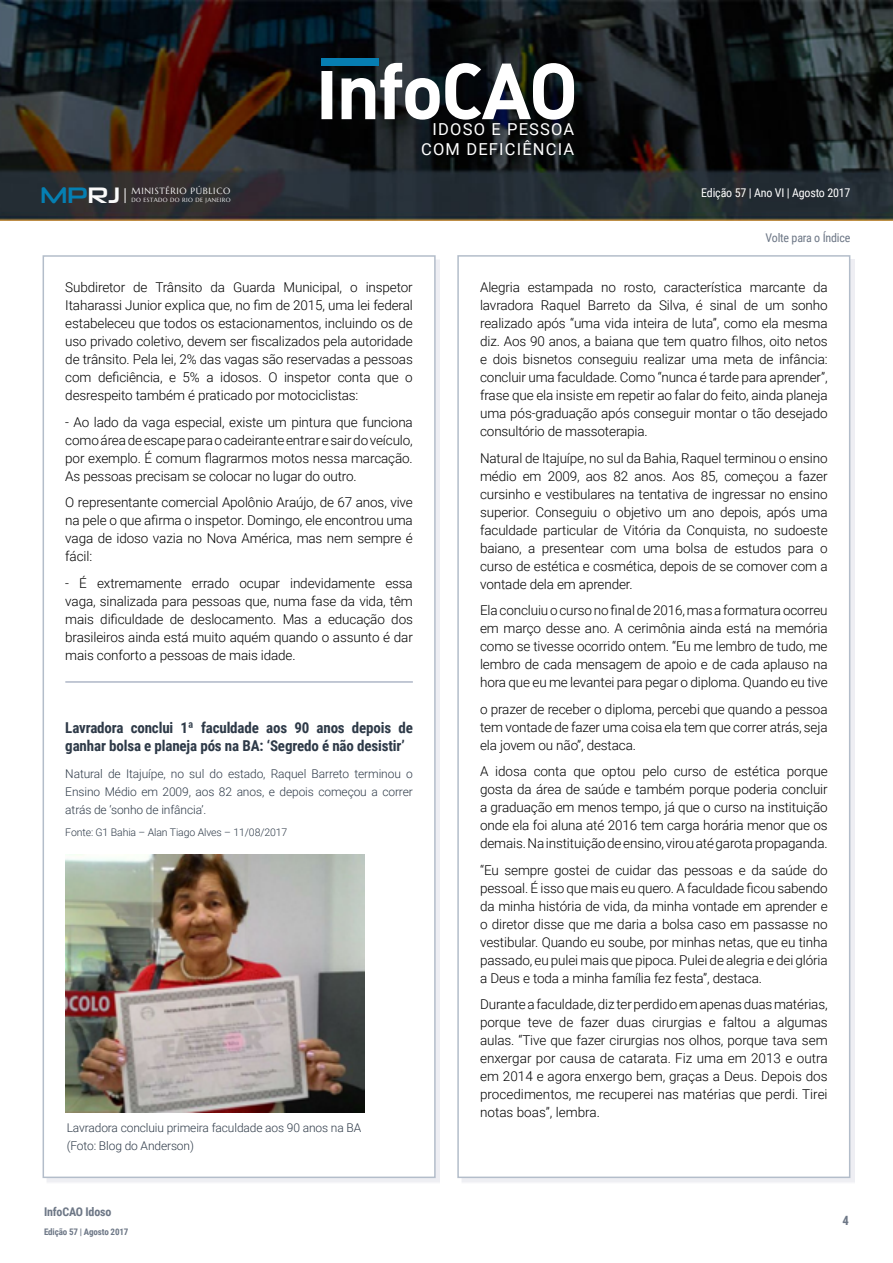
<style>
.page{position:relative;width:893px;height:1263px;background:#fff}
.page>*{position:absolute;margin:0;border:0;box-sizing:border-box;transform-origin:0 0}
.t1{font:22.5px "Neuropolitical Rg";color:#057fb2}
.t2{font:16.5px/19.8px "Roboto";letter-spacing:.07em;color:#fff;text-align:right}
.t3{font:700 15px/18px "Roboto Condensed";letter-spacing:-.01em;color:#2e3a48}
.t4{font:300 13.5px/18px "Roboto";letter-spacing:-.01em;color:#000;text-align:justify}
.t5{font:700 12.75px "Roboto Condensed";color:#6d7786}
.t6{font:300 12px/18px "Roboto";letter-spacing:-.01em;color:#2e3a48;text-align:justify}
.t7{font:12px "Roboto Condensed";letter-spacing:-.015em;color:#fff}
.t8{font:12px "Roboto Condensed";letter-spacing:-.015em;color:#6d7786}
.t9{font:700 12px "Roboto Condensed";letter-spacing:-.015em;color:#6d7786}
.t10{font:300 10.5px "Roboto";letter-spacing:-.01em;color:#2e3a48}
.t11{font:700 9px "Roboto Condensed";letter-spacing:-.015em;color:#6d7786}
.t12{font:9px "Marcellus SC";letter-spacing:.07em;color:#f2f2f2}
.t13{font:6px "Marcellus SC";letter-spacing:.06em;color:#f2f2f2}
.s1{color:#fafafa}
</style>
<div class="page">
<img style="left:0;top:0;width:893px;height:220px">
<div style="left:321px;top:59px;width:58px;height:7px;background:#067eb2"></div>
<svg style="left:125px;top:188px;width:1px;height:15px"></svg>
<svg style="left:321px;top:63px;width:253px;height:57px"></svg>
<hr style="left:65px;top:681px;width:348px;height:2px;background:#afb7c7">
<div style="left:43px;top:255px;width:393px;height:923px;border:2px solid #b3bdca"></div>
<div style="left:457px;top:255px;width:393px;height:923px;border:2px solid #b3bdca"></div>
<img style="left:65px;top:855px;width:299px;height:257px">
<h1 class="t1" style="left:40px;top:181px;width:81px">MP<span class="s1">RJ</span></h1>
<p class="t12" style="left:132px;top:185px;width:100px">MINISTÉRIO PÚBLICO</p>
<p class="t13" style="left:132px;top:196px;width:100px">DO ESTADO DO RIO DE JANEIRO</p>
<p class="t2" style="left:421px;top:119px;width:155px">IDOSO E PESSOA<br>COM DEFICIÊNCIA</p>
<p class="t7" style="left:701px;top:184px;width:151px">Edição 57 | Ano VI | Agosto 2017</p>
<p class="t8" style="left:765px;top:230px;width:86px">Volte para o Índice</p>
<p class="t4" style="left:65px;top:278px;width:349px">Subdiretor de Trânsito da Guarda Municipal, o inspetor Itaharassi Junior explica que, no fim de 2015, uma lei federal estabeleceu que todos os estacionamentos, incluindo os de uso privado coletivo, devem ser fiscalizados pela autoridade de trânsito. Pela lei, 2% das vagas são reservadas a pessoas com deficiência, e 5% a idosos. O inspetor conta que o desrespeito também é praticado por motociclistas:</p>
<p class="t4" style="left:65px;top:413px;width:349px">- Ao lado da vaga especial, existe um pintura que funciona como área de escape para o cadeirante entrar e sair do veículo, por exemplo. É comum flagrarmos motos nessa marcação.<br>As pessoas precisam se colocar no lugar do outro.</p>
<p class="t4" style="left:65px;top:493px;width:349px">O representante comercial Apolônio Araújo, de 67 anos, vive na pele o que afirma o inspetor. Domingo, ele encontrou uma vaga de idoso vazia no Nova América, mas nem sempre é fácil:</p>
<p class="t4" style="left:65px;top:574px;width:349px">- É extremamente errado ocupar indevidamente essa vaga, sinalizada para pessoas que, numa fase da vida, têm mais dificuldade de deslocamento. Mas a educação dos brasileiros ainda está muito aquém quando o assunto é dar mais conforto a pessoas de mais idade.</p>
<p class="t3" style="left:65px;top:718px;width:349px">Lavradora conclui 1ª faculdade aos 90 anos depois de ganhar bolsa e planeja pós na BA: ‘Segredo é não desistir’</p>
<p class="t6" style="left:65px;top:764px;width:349px">Natural de Itajuípe, no sul do estado, Raquel Barreto terminou o Ensino Médio em 2009, aos 82 anos, e depois começou a correr atrás de ‘sonho de infância’.</p>
<p class="t10" style="left:65px;top:825px;width:224px">Fonte: G1 Bahia – Alan Tiago Alves – 11/08/2017</p>
<p class="t6" style="left:67px;top:1119px;width:296px">Lavradora concluiu primeira faculdade aos 90 anos na BA (Foto: Blog do Anderson)</p>
<p class="t4" style="left:480px;top:278px;width:349px">Alegria estampada no rosto, característica marcante da lavradora Raquel Barreto da Silva, é sinal de um sonho realizado após “uma vida inteira de luta”, como ela mesma diz. Aos 90 anos, a baiana que tem quatro filhos, oito netos e dois bisnetos conseguiu realizar uma meta de infância: concluir uma faculdade. Como “nunca é tarde para aprender”, frase que ela insiste em repetir ao falar do feito, ainda planeja uma pós-graduação após conseguir montar o tão desejado consultório de massoterapia.</p>
<p class="t4" style="left:480px;top:448px;width:349px">Natural de Itajuípe, no sul da Bahia, Raquel terminou o ensino médio em 2009, aos 82 anos. Aos 85, começou a fazer cursinho e vestibulares na tentativa de ingressar no ensino superior. Conseguiu o objetivo um ano depois, após uma faculdade particular de Vitória da Conquista, no sudoeste baiano, a presentear com uma bolsa de estudos para o curso de estética e cosmética, depois de se comover com a vontade dela em aprender.</p>
<p class="t4" style="left:480px;top:601px;width:349px">Ela concluiu o curso no final de 2016, mas a formatura ocorreu em março desse ano. A cerimônia ainda está na memória como se tivesse ocorrido ontem. “Eu me lembro de tudo, me lembro de cada mensagem de apoio e de cada aplauso na hora que eu me levantei para pegar o diploma. Quando eu tive</p>
<p class="t4" style="left:480px;top:699px;width:349px">o prazer de receber o diploma, percebi que quando a pessoa tem vontade de fazer uma coisa ela tem que correr atrás, seja ela jovem ou não”, destaca.</p>
<p class="t4" style="left:480px;top:762px;width:349px">A idosa conta que optou pelo curso de estética porque gosta da área de saúde e também porque poderia concluir a graduação em menos tempo, já que o curso na instituição onde ela foi aluna até 2016 tem carga horária menor que os demais. Na instituição de ensino, virou até garota propaganda.</p>
<p class="t4" style="left:480px;top:860px;width:349px">“Eu sempre gostei de cuidar das pessoas e da saúde do pessoal. É isso que mais eu quero. A faculdade ficou sabendo da minha história de vida, da minha vontade em aprender e o diretor disse que me daria a bolsa caso em passasse no vestibular. Quando eu soube, por minhas netas, que eu tinha passado, eu pulei mais que pipoca. Pulei de alegria e dei glória a Deus e toda a minha família fez festa”, destaca.</p>
<p class="t4" style="left:480px;top:995px;width:349px">Durante a faculdade, diz ter perdido em apenas duas matérias, porque teve de fazer duas cirurgias e faltou a algumas aulas. “Tive que fazer cirurgias nos olhos, porque tava sem enxergar por causa de catarata. Fiz uma em 2013 e outra em 2014 e agora enxergo bem, graças a Deus. Depois dos procedimentos, me recuperei nas matérias que perdi. Tirei notas boas”, lembra.</p>
<p class="t9" style="left:44px;top:1204px;width:69px">InfoCAO Idoso</p>
<p class="t11" style="left:44px;top:1225px;width:86px">Edição 57 | Agosto 2017</p>
<p class="t5" style="left:842px;top:1211px;width:8px">4</p>
</div>
